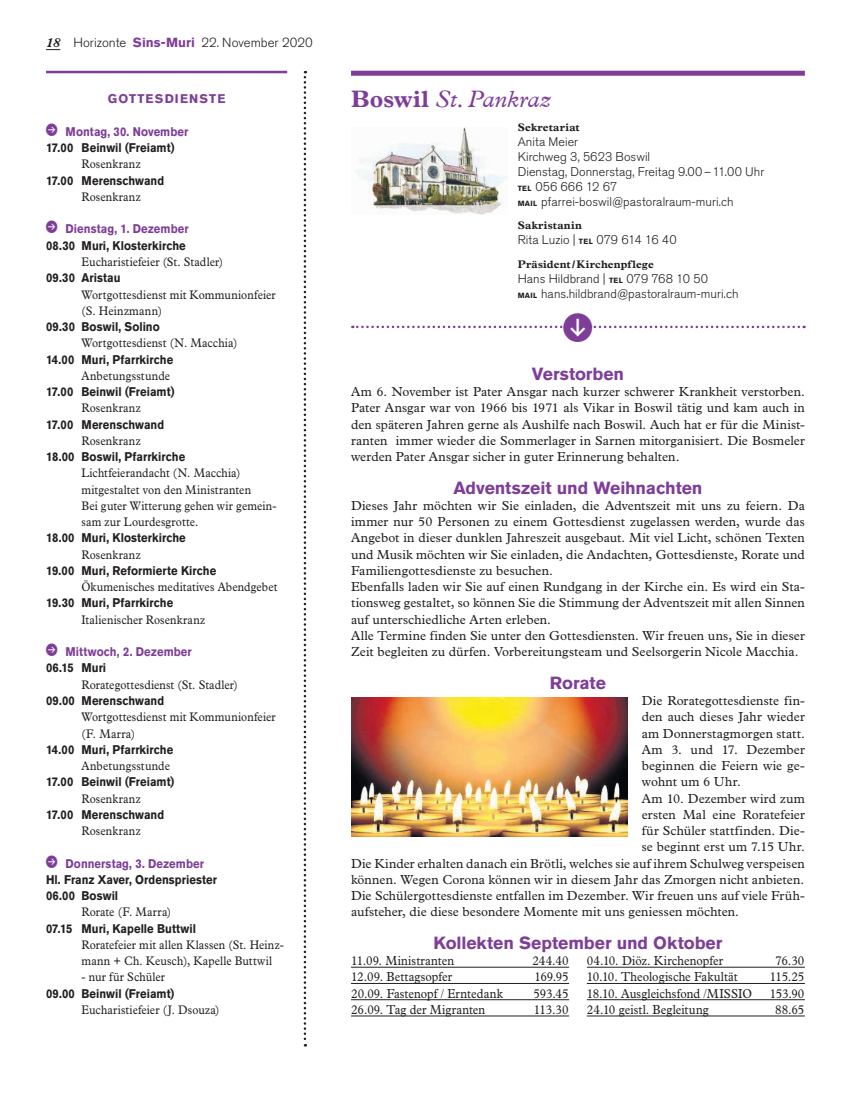
<style>
.page{position:relative;width:851px;height:1099px;background:#fff}
.page>*{position:absolute;margin:0;border:0;box-sizing:border-box;transform-origin:0 0}
.t1{font:italic 23.75px "Plantin MT Pro";letter-spacing:-.01em;color:#7e3e98}
.t2{font:700 17.5px "Akzidenz Grotesk Pro";letter-spacing:-.005em;color:#7e3e98}
.t3{font:13.12px/16.2px "Plantin Std";letter-spacing:.005em;color:#231f20;text-align:justify}
.t4{font:13.12px "Plantin Std";letter-spacing:.005em;color:#231f20;scale:.9 1}
.t5{font:300 13.12px "Akzidenz Grotesk Pro";color:#231f20}
.t6{font:13.12px "Plantin Std";letter-spacing:.03em;color:#231f20}
.t7{font:12.5px/16.2px "Plantin Std";letter-spacing:.01em;color:#231f20;scale:.9 1}
.t8{font:700 12.5px/16.2px "Akzidenz Grotesk Pro";letter-spacing:.005em;color:#231f20;scale:.9 1}
.t9{font:300 12.5px/15px "Akzidenz Grotesk Pro";letter-spacing:.005em;color:#231f20}
.t10{font:700 12.5px "Akzidenz Grotesk Pro";letter-spacing:.005em;color:#7e3e98;scale:.9 1}
.t11{font:700 12.5px "Akzidenz Grotesk Pro";letter-spacing:.09em;color:#7e3e98}
.t12{font:700 11px "Plantin MT Pro";letter-spacing:.02em;color:#231f20}
.s1{font-family:"Plantin MT Pro";font-weight:700;font-style:italic}
.s2{font-weight:700;color:#7e3e98}
.s3{font-weight:700;font-style:normal}
.s4{font-weight:700;font-size:7.5px}
</style>
<div class="page">
<svg style="left:46px;top:49px;width:14px;height:1px"></svg>
<svg style="left:303px;top:71px;width:3px;height:975px"></svg>
<img style="left:351px;top:698px;width:276px;height:138px">
<hr style="left:351px;top:966px;width:218px;height:1px;background:#231f20">
<hr style="left:351px;top:983px;width:218px;height:1px;background:#231f20">
<hr style="left:351px;top:999px;width:218px;height:1px;background:#231f20">
<hr style="left:351px;top:1015px;width:218px;height:1px;background:#231f20">
<hr style="left:586px;top:966px;width:218px;height:1px;background:#231f20">
<hr style="left:586px;top:983px;width:218px;height:1px;background:#231f20">
<hr style="left:586px;top:999px;width:218px;height:1px;background:#231f20">
<hr style="left:586px;top:1015px;width:218px;height:1px;background:#231f20">
<hr style="left:46px;top:71px;width:241px;height:2px;background:#7e3e98">
<div style="left:351px;top:71px;width:453px;height:5px;background:#7e3e98"></div>
<img style="left:357px;top:127px;width:150px;height:87px">
<svg style="left:352px;top:325px;width:452px;height:4px"></svg>
<p class="t5" style="left:46px;top:34px;width:268px"><span class="s1">18</span> Horizonte <span class="s2">Sins-Muri</span> 22. November 2020</p>
<p class="t11" style="left:108px;top:91px;width:119px">GOTTESDIENSTE</p>
<h1 class="t1" style="left:351px;top:85px;width:201px"><span class="s3">Boswil</span> St.Pankraz</h1>
<p class="t12" style="left:517px;top:120px;width:64px">Sekretariat</p>
<p class="t9" style="left:517px;top:134px;width:248px">Anita Meier<br>Kirchweg 3, 5623 Boswil<br>Dienstag, Donnerstag, Freitag 9.00–11.00 Uhr<br><span class="s4">TEL</span> 056 666 12 67<br><span class="s4">MAIL</span> pfarrei-boswil@pastoralraum-muri.ch</p>
<p class="t12" style="left:517px;top:219px;width:66px">Sakristanin</p>
<p class="t9" style="left:517px;top:233px;width:160px">Rita Luzio | <span class="s4">TEL</span> 079 614 16 40</p>
<p class="t12" style="left:517px;top:258px;width:138px">Präsident/Kirchenpflege</p>
<p class="t9" style="left:517px;top:271px;width:222px">Hans Hildbrand | <span class="s4">TEL</span> 079 768 10 50<br><span class="s4">MAIL</span> hans.hildbrand@pastoralraum-muri.ch</p>
<p class="t10" style="left:66px;top:123px;width:138px">Montag, 30. November</p>
<p class="t8" style="left:46px;top:139px;width:144px">17.00 Beinwil (Freiamt)</p>
<p class="t7" style="left:81px;top:156px;width:67px">Rosenkranz</p>
<p class="t8" style="left:46px;top:172px;width:133px">17.00 Merenschwand</p>
<p class="t7" style="left:81px;top:189px;width:67px">Rosenkranz</p>
<p class="t10" style="left:66px;top:221px;width:138px">Dienstag, 1. Dezember</p>
<p class="t8" style="left:46px;top:237px;width:157px">08.30 Muri, Klosterkirche</p>
<p class="t7" style="left:81px;top:254px;width:159px">Eucharistiefeier (St. Stadler)</p>
<p class="t8" style="left:46px;top:269px;width:84px">09.30 Aristau</p>
<p class="t7" style="left:81px;top:286px;width:217px">Wortgottesdienst mit Kommunionfeier (S. Heinzmann)</p>
<p class="t8" style="left:46px;top:318px;width:128px">09.30 Boswil, Solino</p>
<p class="t7" style="left:81px;top:335px;width:175px">Wortgottesdienst (N. Macchia)</p>
<p class="t8" style="left:46px;top:351px;width:143px">14.00 Muri, Pfarrkirche</p>
<p class="t7" style="left:81px;top:367px;width:100px">Anbetungsstunde</p>
<p class="t8" style="left:46px;top:383px;width:144px">17.00 Beinwil (Freiamt)</p>
<p class="t7" style="left:81px;top:400px;width:67px">Rosenkranz</p>
<p class="t8" style="left:46px;top:416px;width:133px">17.00 Merenschwand</p>
<p class="t7" style="left:81px;top:432px;width:67px">Rosenkranz</p>
<p class="t8" style="left:46px;top:448px;width:156px">18.00 Boswil, Pfarrkirche</p>
<p class="t7" style="left:81px;top:465px;width:218px">Lichtfeierandacht (N. Macchia) mitgestaltet von den Ministranten<br>Bei guter Witterung gehen wir gemein&shy;sam zur Lourdesgrotte.</p>
<p class="t8" style="left:46px;top:529px;width:157px">18.00 Muri, Klosterkirche</p>
<p class="t7" style="left:81px;top:546px;width:67px">Rosenkranz</p>
<p class="t8" style="left:46px;top:562px;width:191px">19.00 Muri, Reformierte Kirche</p>
<p class="t7" style="left:81px;top:579px;width:219px">Ökumenisches meditatives Abendgebet</p>
<p class="t8" style="left:46px;top:594px;width:143px">19.30 Muri, Pfarrkirche</p>
<p class="t7" style="left:81px;top:611px;width:139px">Italienischer Rosenkranz</p>
<p class="t10" style="left:66px;top:643px;width:142px">Mittwoch, 2. Dezember</p>
<p class="t8" style="left:46px;top:659px;width:68px">06.15 Muri</p>
<p class="t7" style="left:81px;top:676px;width:175px">Rorategottesdienst (St. Stadler)</p>
<p class="t8" style="left:46px;top:692px;width:133px">09.00 Merenschwand</p>
<p class="t7" style="left:81px;top:709px;width:217px">Wortgottesdienst mit Kommunionfeier (F. Marra)</p>
<p class="t8" style="left:46px;top:741px;width:143px">14.00 Muri, Pfarrkirche</p>
<p class="t7" style="left:81px;top:757px;width:100px">Anbetungsstunde</p>
<p class="t8" style="left:46px;top:773px;width:144px">17.00 Beinwil (Freiamt)</p>
<p class="t7" style="left:81px;top:790px;width:67px">Rosenkranz</p>
<p class="t8" style="left:46px;top:806px;width:133px">17.00 Merenschwand</p>
<p class="t7" style="left:81px;top:822px;width:67px">Rosenkranz</p>
<p class="t10" style="left:65px;top:855px;width:155px">Donnerstag, 3. Dezember</p>
<p class="t8" style="left:46px;top:871px;width:191px">Hl. Franz Xaver, Ordenspriester<br>06.00 Boswil</p>
<p class="t7" style="left:81px;top:904px;width:101px">Rorate (F. Marra)</p>
<p class="t8" style="left:46px;top:919px;width:168px">07.15 Muri, Kapelle Buttwil</p>
<p class="t7" style="left:81px;top:936px;width:226px">Roratefeier mit allen Klassen (St. Heinz&shy;mann + Ch. Keusch), Kapelle Buttwil</p>
<p class="t7" style="left:81px;top:969px;width:94px">- nur für Schüler</p>
<p class="t8" style="left:46px;top:984px;width:144px">09.00 Beinwil (Freiamt)</p>
<p class="t7" style="left:81px;top:1001px;width:155px">Eucharistiefeier (J. Dsouza)</p>
<h2 class="t2" style="left:531px;top:362px;width:94px">Verstorben</h2>
<p class="t3" style="left:351px;top:383px;width:455px">Am 6. November ist Pater Ansgar nach kurzer schwerer Krankheit verstorben.<br>Pater Ansgar war von 1966 bis 1971 als Vikar in Boswil tätig und kam auch in den späteren Jahren gerne als Aushilfe nach Boswil. Auch hat er für die Minist&shy;ranten immer wieder die Sommerlager in Sarnen mitorganisiert. Die Bosmeler werden Pater Ansgar sicher in guter Erinnerung behalten.</p>
<h2 class="t2" style="left:453px;top:476px;width:251px">Adventszeit und Weihnachten</h2>
<p class="t3" style="left:351px;top:497px;width:455px;text-align:left">Dieses Jahr möchten wir Sie einladen, die Adventszeit mit uns zu feiern. Da immer nur 50 Personen zu einem Gottesdienst zugelassen werden, wurde das Angebot in dieser dunklen Jahreszeit ausgebaut. Mit viel Licht, schönen Texten und Musik möchten wir Sie einladen, die Andachten, Gottesdienste, Rorate und Familiengottesdienste zu besuchen.<br>Ebenfalls laden wir Sie auf einen Rundgang in der Kirche ein. Es wird ein Sta&shy;tionsweg gestaltet, so können Sie die Stimmung der Adventszeit mit allen Sinnen auf unterschiedliche Arten erleben.<br>Alle Termine finden Sie unter den Gottesdiensten. Wir freuen uns, Sie in dieser Zeit begleiten zu dürfen. Vorbereitungsteam und Seelsorgerin Nicole Macchia.</p>
<h2 class="t2" style="left:550px;top:671px;width:57px">Rorate</h2>
<p class="t3" style="left:641px;top:692px;width:164px">Die Rorategottesdienste fin-</p>
<p class="t3" style="left:641px;top:708px;width:165px">den auch dieses Jahr wieder</p>
<p class="t3" style="left:641px;top:725px;width:164px">am Donnerstagmorgen statt.</p>
<p class="t3" style="left:641px;top:741px;width:165px">Am 3. und 17. Dezember</p>
<p class="t3" style="left:641px;top:757px;width:164px">beginnen die Feiern wie ge-</p>
<p class="t6" style="left:641px;top:774px;width:101px">wohnt um 6 Uhr.</p>
<p class="t3" style="left:641px;top:790px;width:165px">Am 10. Dezember wird zum</p>
<p class="t3" style="left:641px;top:806px;width:164px">ersten Mal eine Roratefeier</p>
<p class="t3" style="left:641px;top:822px;width:164px">für Schüler stattfinden. Die-</p>
<p class="t3" style="left:641px;top:838px;width:164px">se beginnt erst um 7.15 Uhr.</p>
<p class="t3" style="left:351px;top:855px;width:455px">Die Kinder erhalten danach ein Brötli, welches sie auf ihrem Schulweg verspeisen</p>
<p class="t3" style="left:351px;top:871px;width:454px">können. Wegen Corona können wir in diesem Jahr das Zmorgen nicht anbieten.</p>
<p class="t3" style="left:351px;top:887px;width:455px">Die Schülergottesdienste entfallen im Dezember. Wir freuen uns auf viele Früh-</p>
<p class="t3" style="left:351px;top:903px;width:389px">aufsteher, die diese besondere Momente mit uns geniessen möchten.</p>
<h2 class="t2" style="left:433px;top:931px;width:290px">Kollekten September und Oktober</h2>
<p class="t4" style="left:351px;top:953px;width:116px">11.09. Ministranten</p>
<p class="t4" style="left:532px;top:953px;width:42px">244.40</p>
<p class="t4" style="left:351px;top:969px;width:114px">12.09. Bettagsopfer</p>
<p class="t4" style="left:534px;top:969px;width:39px">169.95</p>
<p class="t4" style="left:351px;top:985px;width:170px">20.09. Fastenopf / Erntedank</p>
<p class="t4" style="left:533px;top:985px;width:41px">593.45</p>
<p class="t4" style="left:351px;top:1001px;width:151px">26.09. Tag der Migranten</p>
<p class="t4" style="left:534px;top:1001px;width:40px">113.30</p>
<p class="t4" style="left:586px;top:953px;width:153px">04.10. Diöz. Kirchenopfer</p>
<p class="t4" style="left:775px;top:953px;width:34px">76.30</p>
<p class="t4" style="left:586px;top:969px;width:169px">10.10. Theologische Fakultät</p>
<p class="t4" style="left:769px;top:969px;width:40px">115.25</p>
<p class="t4" style="left:586px;top:985px;width:185px">18.10. Ausgleichsfond /MISSIO</p>
<p class="t4" style="left:769px;top:985px;width:40px">153.90</p>
<p class="t4" style="left:586px;top:1001px;width:137px">24.10 geistl. Begleitung</p>
<p class="t4" style="left:775px;top:1001px;width:34px">88.65</p>
</div>
